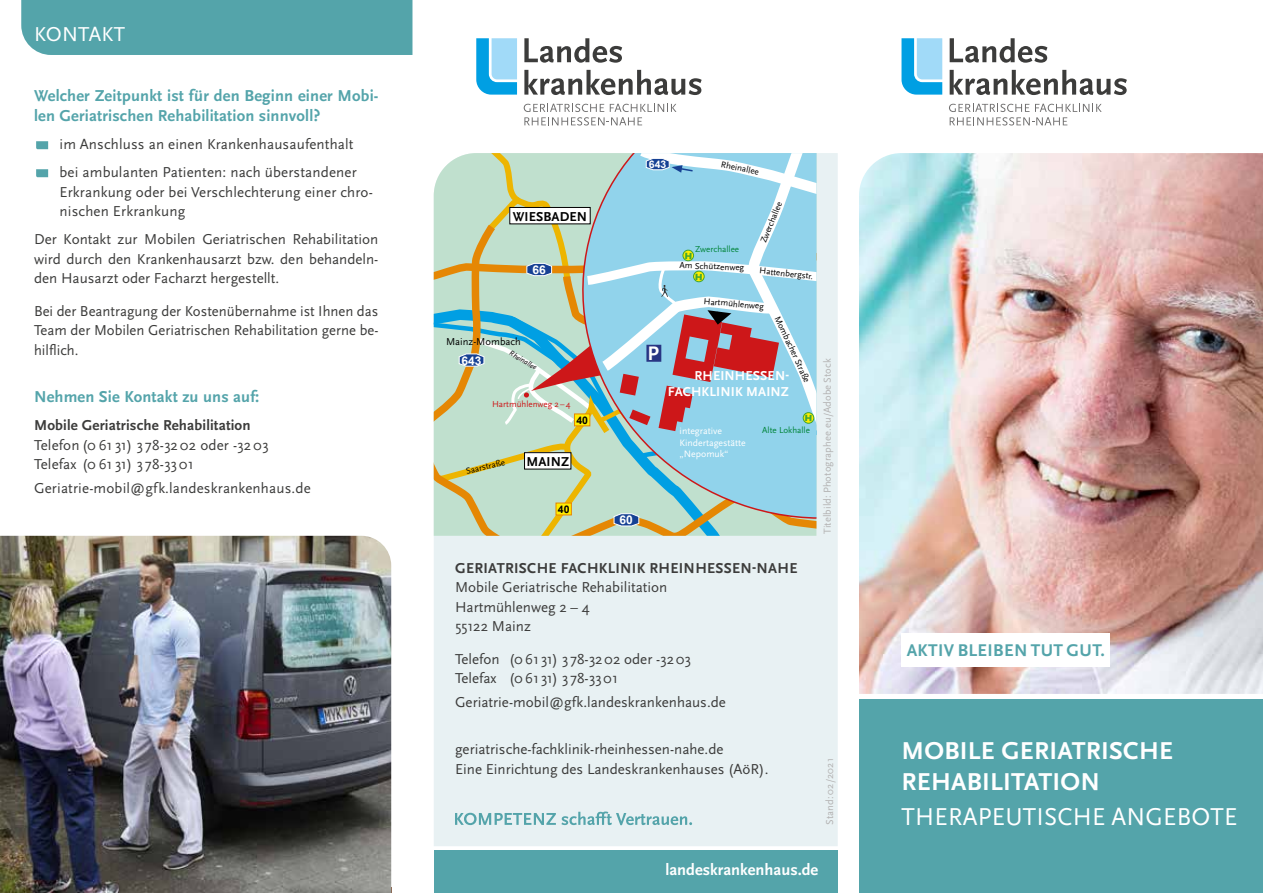
<style>
.page{position:relative;width:1263px;height:893px;background:#fff}
.page>*{position:absolute;margin:0;border:0;box-sizing:border-box;transform-origin:0 0}
.t1{font:700 25.5px/30.6px "Scala Sans OT";letter-spacing:.01em;color:#fff}
.t2{font:25.5px "Scala Sans OT";letter-spacing:.01em;color:#fff}
.t3{font:21px "Scala Sans OT";letter-spacing:.01em;color:#fff}
.t4{font:700 20.55px "Scala Sans OT";color:#fff}
.t5{font:700 17.7px "Scala Sans OT";letter-spacing:.02em;color:#54a4aa}
.t6{font:700 16.5px/19.8px "Scala Sans OT";letter-spacing:.01em;color:#54a4aa}
.t7{font:700 16.5px "Scala Sans OT";color:#fff}
.t8{font:15px/19.5px "Scala Sans OT";color:#3c3c3b}
.t9{font:700 15px "Scala Sans OT";letter-spacing:.015em;color:#3c3c3b}
.t10{font:700 13.5px/16.2px "Scala Sans OT";letter-spacing:.01em;color:#fff;text-align:right}
.t11{font:700 13.5px "Scala Sans OT";letter-spacing:.01em;color:#000}
.t12{font:700 12px "Arial";color:#fff}
.t13{font:10.5px "Scala Sans OT";letter-spacing:.01em;color:#b3b2b2}
.t14{font:10.5px "Scala Sans OT";color:#000}
.t15{font:700 10.5px "Arial";color:#000}
.t16{font:700 10.5px "Arial";color:#fff}
.t17{font:9.75px/11.7px "Scala Sans OT";color:#fff}
.t18{font:9px "Scala Sans OT";color:#000}
.t19{font:9px "Scala Sans OT";color:#008439}
.t20{font:9px "Scala Sans OT";color:#cd1719}
.t21{font:italic 7.5px "Scala Sans OT";color:#000}
</style>
<div class="page">
<div style="left:859px;top:699px;width:404px;height:194px;background:#54a4aa"></div>
<img style="left:859px;top:153px;width:404px;height:541px">
<div style="left:901px;top:634px;width:209px;height:33px;background:#fff"></div>
<div style="left:434px;top:153px;width:404px;height:693px;background:#e8f1f3"></div>
<div style="left:434px;top:850px;width:404px;height:43px;background:#54a4aa"></div>
<svg style="left:455px;top:811px;width:237px;height:14px;background:#b4d5d9"></svg>
<svg style="left:950px;top:70px;width:177px;height:25px"></svg>
<svg style="left:950px;top:38px;width:97px;height:25px"></svg>
<svg style="left:949px;top:104px;width:153px;height:22px"></svg>
<svg style="left:901px;top:38px;width:41px;height:57px;background:#66c4ef"></svg>
<svg style="left:524px;top:70px;width:178px;height:25px"></svg>
<svg style="left:524px;top:38px;width:98px;height:25px"></svg>
<svg style="left:524px;top:104px;width:152px;height:22px"></svg>
<svg style="left:476px;top:38px;width:41px;height:57px;background:#65c4ef"></svg>
<div style="left:21px;top:0;width:391px;height:55px;background:#54a4aa"></div>
<svg style="left:36px;top:141px;width:12px;height:8px"></svg>
<svg style="left:36px;top:169px;width:12px;height:8px"></svg>
<img style="left:0;top:536px;width:391px;height:357px">
<svg style="left:434px;top:153px;width:382px;height:383px;background:#aecbc7"></svg>
<h2 class="t3" style="left:34px;top:23px;width:92px">KONTAKT</h2>
<p class="t6" style="left:34px;top:86px;width:346px">Welcher Zeitpunkt ist für den Beginn einer Mobi&shy;len Geriatrischen Rehabilitation sinnvoll?</p>
<p class="t8" style="left:60px;top:131px;width:299px;line-height:28px">im Anschluss an einen Krankenhausaufenthalt bei ambulanten Patienten: nach überstandener</p>
<p class="t8" style="left:60px;top:182px;width:315px">Erkrankung oder bei Verschlechterung einer chro&shy;nischen Erkrankung</p>
<p class="t8" style="left:34px;top:230px;width:346px;text-align:justify">Der Kontakt zur Mobilen Geriatrischen Rehabilitation wird durch den Krankenhausarzt bzw. den behandeln&shy;den Hausarzt oder Facharzt hergestellt.</p>
<p class="t8" style="left:34px;top:301px;width:346px;text-align:justify">Bei der Beantragung der Kostenübernahme ist Ihnen das Team der Mobilen Geriatrischen Rehabilitation gerne be&shy;hilflich.</p>
<p class="t6" style="left:34px;top:387px;width:227px">Nehmen Sie Kontakt zu uns auf:</p>
<p class="t9" style="left:34px;top:417px;width:218px">Mobile Geriatrische Rehabilitation</p>
<p class="t8" style="left:34px;top:435px;width:236px">Telefon (0 61 31) 3 78-32 02 oder -32 03<br>Telefax (0 61 31) 3 78-33 01</p>
<p class="t8" style="left:34px;top:479px;width:278px">Geriatrie-mobil@gfk.landeskrankenhaus.de</p>
<p class="t11" style="left:513px;top:209px;width:76px">WIESBADEN</p>
<p class="t12" style="left:532px;top:261px;width:15px">66</p>
<p class="t14" style="left:446px;top:336px;width:76px">Mainz-Mombach</p>
<p class="t12" style="left:461px;top:352px;width:22px">643</p>
<p class="t21" style="left:512px;top:349px;width:32px;rotate:31deg">Rheinallee</p>
<p class="t20" style="left:492px;top:399px;width:80px">Hartmühlenweg 2 – 4</p>
<p class="t15" style="left:576px;top:413px;width:13px">40</p>
<p class="t18" style="left:465px;top:467px;width:41px;rotate:-14deg">Saarstraße</p>
<p class="t11" style="left:526px;top:454px;width:44px">MAINZ</p>
<p class="t15" style="left:558px;top:502px;width:13px">40</p>
<p class="t12" style="left:620px;top:512px;width:15px">60</p>
<p class="t16" style="left:649px;top:157px;width:19px">643</p>
<p class="t18" style="left:722px;top:159px;width:40px;rotate:12deg">Rheinallee</p>
<p class="t19" style="left:695px;top:244px;width:45px">Zwerchallee</p>
<p class="t18" style="left:680px;top:260px;width:66px;rotate:2deg">Am Schützenweg</p>
<p class="t18" style="left:759px;top:241px;width:45px;rotate:-68deg">Zwerchallee</p>
<p class="t18" style="left:760px;top:266px;width:55px;rotate:6deg">Hattenbergstr.</p>
<p class="t18" style="left:704px;top:296px;width:62px;rotate:5deg">Hartmühlenweg</p>
<h3 class="t4" style="left:647px;top:342px;width:13px">P</h3>
<p class="t18" style="left:782px;top:315px;width:73px;rotate:65deg">Mombacher Straße</p>
<p class="t10" style="left:668px;top:367px;width:123px">RHEINHESSEN-<br>FACHKLINIK MAINZ</p>
<p class="t17" style="left:680px;top:425px;width:68px">integrative<br>Kindertagestätte „Nepomuk“</p>
<p class="t19" style="left:762px;top:425px;width:49px">Alte Lokhalle</p>
<p class="t13" style="left:822px;top:534px;width:177px;rotate:-90deg">Titelbild: Photographee.eu/Adobe Stock</p>
<p class="t9" style="left:455px;top:560px;width:344px">GERIATRISCHE FACHKLINIK RHEINHESSEN-NAHE</p>
<p class="t8" style="left:455px;top:578px;width:214px">Mobile Geriatrische Rehabilitation<br>Hartmühlenweg 2 – 4<br>55122 Mainz</p>
<p class="t8" style="left:455px;top:649px;width:237px">Telefon (061 31) 3 78-3202 oder -3203<br>Telefax (061 31) 3 78-3301</p>
<p class="t8" style="left:455px;top:693px;width:272px">Geriatrie-mobil@gfk.landeskrankenhaus.de</p>
<p class="t8" style="left:455px;top:740px;width:315px">geriatrische-fachklinik-rheinhessen-nahe.de<br>Eine Einrichtung des Landeskrankenhauses (AöR).</p>
<p class="t13" style="left:824px;top:825px;width:68px;rotate:-90deg">Stand: 02/2021</p>
<p class="t7" style="left:665px;top:861px;width:154px">landeskrankenhaus.de</p>
<p class="t5" style="left:907px;top:640px;width:200px">AKTIV BLEIBEN TUT GUT.</p>
<h1 class="t1" style="left:902px;top:736px;width:273px">MOBILE GERIATRISCHE<br>REHABILITATION</h1>
<h1 class="t2" style="left:902px;top:802px;width:337px">THERAPEUTISCHE ANGEBOTE</h1>
</div>
